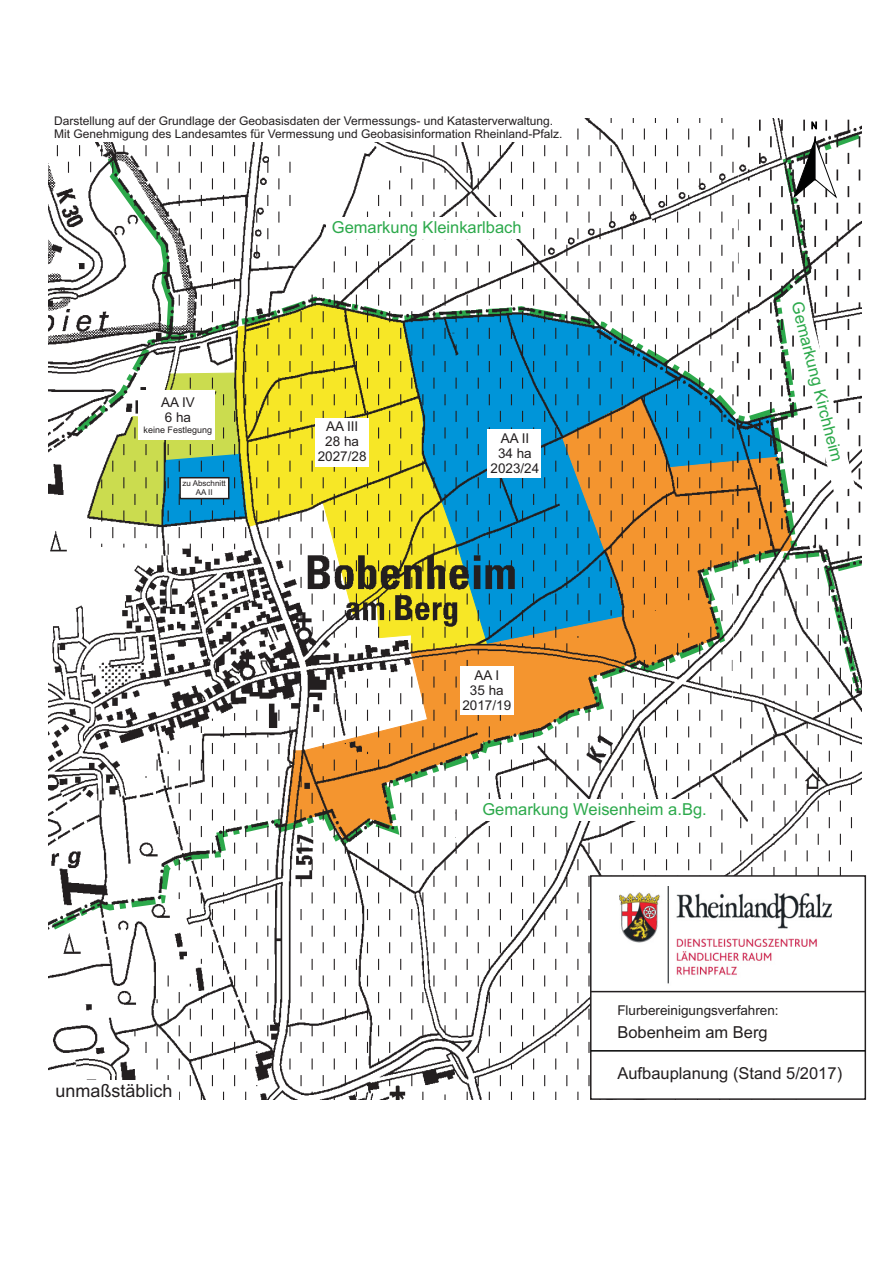
<style>
.page{position:relative;width:893px;height:1263px;background:#fff}
.page>*{position:absolute;margin:0;border:0;box-sizing:border-box;transform-origin:0 0}
.t1{font:18px "Arial";color:#231f20}
.t2{font:16.5px "Arial";color:#2ca94b}
.t3{font:16.5px "Arial";color:#231f20}
.t4{font:13.5px/15.1px "Arial";color:#231f20;text-align:center}
.t5{font:12px/13.4px "Arial";color:#231f20}
.t6{font:9px "Arial";color:#231f20}
.t7{font:8.1px/9px "Arial";color:#231f20;text-align:center}
</style>
<div class="page">
<img style="left:49px;top:119px;width:812px;height:980px">
<div style="left:315px;top:418px;width:54px;height:49px;background:#fff"></div>
<div style="left:487px;top:429px;width:53px;height:49px;background:#fff"></div>
<div style="left:460px;top:666px;width:53px;height:49px;background:#fff"></div>
<svg style="left:589px;top:874px;width:278px;height:226px"></svg>
<hr style="left:590px;top:991px;width:275px;height:1px;background:#231f20">
<div style="left:52px;top:1080px;width:127px;height:22px;background:#fff"></div>
<div style="left:52px;top:113px;width:517px;height:29px;background:#fff"></div>
<div style="left:327px;top:217px;width:199px;height:22px;background:#fff"></div>
<svg style="left:767px;top:122px;width:95px;height:456px"></svg>
<div style="left:477px;top:799px;width:235px;height:22px;background:#fff"></div>
<hr style="left:591px;top:1050px;width:274px;height:1px;background:#010202">
<img style="left:619px;top:886px;width:212px;height:100px">
<svg style="left:88px;top:360px;width:160px;height:167px"></svg>
<p class="t5" style="left:54px;top:115px;width:510px">Darstellung auf der Grundlage der Geobasisdaten der Vermessungs- und Katasterverwaltung.<br>Mit Genehmigung des Landesamtes für Vermessung und Geobasisinformation Rheinland-Pfalz.</p>
<p class="t4" style="left:161px;top:396px;width:35px;text-align:left">AA IV<br>6 ha</p>
<p class="t6" style="left:144px;top:427px;width:70px">keine Festlegung</p>
<p class="t7" style="left:183px;top:480px;width:45px">zu Abschnitt<br>AA II</p>
<h1 class="t1" style="left:56px;top:1084px;width:119px">unmaßstäblich</h1>
<h2 class="t2" style="left:332px;top:221px;width:191px">Gemarkung Kleinkarlbach</h2>
<p class="t4" style="left:318px;top:420px;width:50px">AA III<br>28 ha<br>2027/28</p>
<p class="t4" style="left:490px;top:432px;width:50px">AA II<br>34 ha<br>2023/24</p>
<h2 class="t2" style="left:804px;top:300px;width:166px;rotate:76deg">Gemarkung Kirchheim</h2>
<p class="t4" style="left:462px;top:669px;width:50px">AA I<br>35 ha<br>2017/19</p>
<h2 class="t2" style="left:482px;top:803px;width:226px">Gemarkung Weisenheim a.Bg.</h2>
<p class="t4" style="left:617px;top:1004px;width:163px">Flurbereinigungsverfahren:</p>
<h2 class="t3" style="left:617px;top:1026px;width:152px">Bobenheim am Berg</h2>
<h2 class="t3" style="left:617px;top:1067px;width:226px">Aufbauplanung (Stand 5/2017)</h2>
</div>
